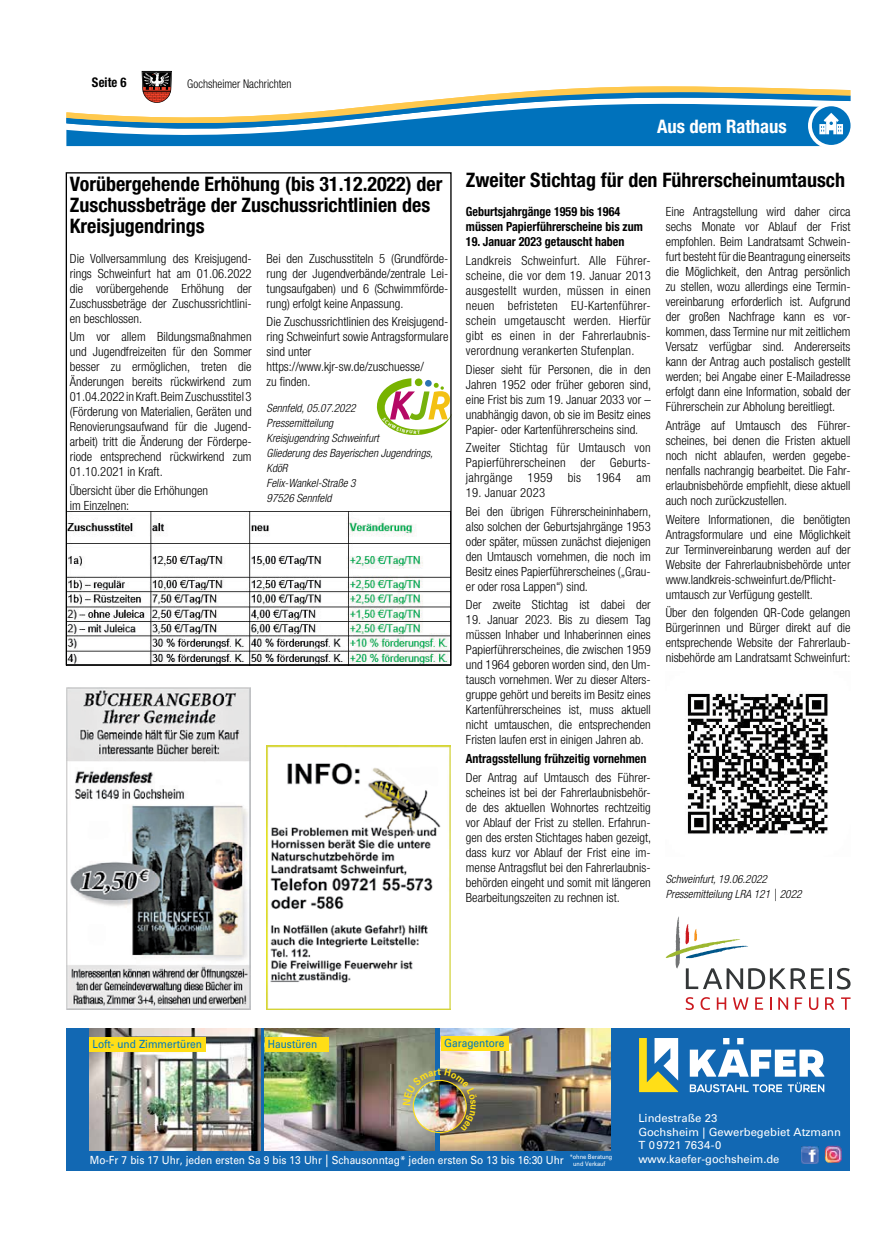
<style>
.page{position:relative;width:886px;height:1241px;background:#fff}
.page>*{position:absolute;margin:0;border:0;box-sizing:border-box;transform-origin:0 0}
.t1{font:700 condensed 20px/21.4px "Helvetica Neue LT Std";color:#000}
.t2{font:700 condensed 18.62px "Helvetica Neue LT Std";color:#fff}
.t3{font:700 condensed 13.38px "Helvetica Neue LT Std";letter-spacing:.005em;color:#000;scale:.95 1}
.t4{font:300 condensed 12.62px/15px "Helvetica Neue LT Std";color:#000;text-align:justify}
.t5{font:700 condensed 12.62px/15px "Helvetica Neue LT Std";color:#000;scale:.95 1}
.t6{font:300 condensed 12px "Helvetica Neue LT Std";color:#000;scale:.95 1}
.t7{font:italic 300 condensed 11.38px/15px "Helvetica Neue LT Std";color:#000}
.t8{font:11.25px/13.8px "Univers";color:#fff}
.t9{font:11.25px "Univers";color:#fff;scale:.9 1}
.t10{font:11.25px "Univers";color:#0077bf;scale:.9 1}
.t11{font:6.25px/7.5px "Univers";color:#fff;text-align:center;scale:.9 1}
.s1{font-size:12.5px}
</style>
<div class="page">
<svg style="left:66px;top:71px;width:784px;height:75px"></svg>
<img style="left:266px;top:745px;width:185px;height:264px">
<div style="left:66px;top:1028px;width:784px;height:122px;background:#1268b3"></div>
<svg style="left:690px;top:1038px;width:134px;height:38px"></svg>
<svg style="left:788px;top:1082px;width:36px;height:10px"></svg>
<svg style="left:690px;top:1084px;width:92px;height:8px"></svg>
<svg style="left:639px;top:1038px;width:39px;height:53px"></svg>
<img style="left:265px;top:1028px;width:170px;height:122px">
<img style="left:90px;top:1028px;width:170px;height:122px">
<img style="left:440px;top:1028px;width:171px;height:122px">
<div style="left:66px;top:1150px;width:784px;height:19px;background:#1268b3"></div>
<div style="left:89px;top:1036px;width:117px;height:14px;background:#ffde17"></div>
<div style="left:265px;top:1036px;width:63px;height:14px;background:#ffde17"></div>
<div style="left:441px;top:1035px;width:67px;height:15px;background:#ffde17"></div>
<img style="left:801px;top:1146px;width:18px;height:17px">
<img style="left:825px;top:1145px;width:17px;height:17px">
<img style="left:68px;top:511px;width:382px;height:152px">
<img style="left:687px;top:693px;width:141px;height:141px">
<img style="left:66px;top:687px;width:185px;height:322px">
<hr style="left:829px;top:968px;width:3px;height:20px;background:#333637">
<svg style="left:836px;top:967px;width:14px;height:22px"></svg>
<svg style="left:685px;top:997px;width:9px;height:12px"></svg>
<svg style="left:700px;top:997px;width:10px;height:12px"></svg>
<svg style="left:717px;top:997px;width:9px;height:12px"></svg>
<svg style="left:733px;top:997px;width:15px;height:12px"></svg>
<svg style="left:755px;top:997px;width:8px;height:12px"></svg>
<svg style="left:770px;top:997px;width:1px;height:12px"></svg>
<svg style="left:778px;top:997px;width:10px;height:12px"></svg>
<svg style="left:795px;top:997px;width:7px;height:12px"></svg>
<svg style="left:809px;top:997px;width:9px;height:12px"></svg>
<svg style="left:825px;top:997px;width:9px;height:12px"></svg>
<svg style="left:841px;top:997px;width:9px;height:12px"></svg>
<svg style="left:666px;top:916px;width:158px;height:73px"></svg>
<img style="left:403px;top:1068px;width:74px;height:63px">
<svg style="left:377px;top:378px;width:75px;height:57px"></svg>
<p class="t3" style="left:92px;top:75px;width:38px">Seite 6</p>
<p class="t6" style="left:187px;top:77px;width:111px">Gochsheimer Nachrichten</p>
<h1 class="t1" style="left:70px;top:172px;width:374px">Vorübergehende Erhöhung (bis 31.12.2022) der<br>Zuschussbeträge der Zuschussrichtlinien des<br>Kreisjugendrings</h1>
<p class="t4" style="left:70px;top:250px;width:183px">Die Vollversammlung des Kreisjugend&shy;rings Schweinfurt hat am 01.06.2022 die vorübergehende Erhöhung der Zuschussbeträge der Zuschussrichtlini&shy;en beschlossen.</p>
<p class="t4" style="left:70px;top:329px;width:183px">Um vor allem Bildungsmaßnahmen und Jugendfreizeiten für den Sommer besser zu ermöglichen, treten die Änderungen bereits rückwirkend zum 01.04.2022 in Kraft. Beim Zuschusstitel 3 (Förderung von Materialien, Geräten und Renovierungsaufwand für die Jugend&shy;arbeit) tritt die Änderung der Förderpe&shy;riode entsprechend rückwirkend zum 01.10.2021 in Kraft.</p>
<p class="t4" style="left:70px;top:482px;width:140px">Übersicht über die Erhöhungen im Einzelnen:</p>
<p class="t4" style="left:267px;top:250px;width:183px">Bei den Zuschusstiteln 5 (Grundförde&shy;rung der Jugendverbände/zentrale Lei&shy;tungsaufgaben) und 6 (Schwimmförde&shy;rung) erfolgt keine Anpassung.</p>
<p class="t4" style="left:267px;top:314px;width:183px;text-align:left">Die Zuschussrichtlinien des Kreisjugend&shy;ring Schweinfurt sowie Antragsformulare sind unter https://www.kjr-sw.de/zuschuesse/<br>zu finden.</p>
<p class="t7" style="left:267px;top:400px;width:168px">Sennfeld, 05.07.2022<br>Pressemitteilung<br>Kreisjugendring Schweinfurt<br>Gliederung des Bayerischen Jugendrings,<br>KdöR<br>Felix-Wankel-Straße 3<br>97526 Sennfeld</p>
<h2 class="t2" style="left:657px;top:115px;width:131px">Aus dem Rathaus</h2>
<h1 class="t1" style="left:466px;top:169px;width:381px">Zweiter Stichtag für den Führerscheinumtausch</h1>
<p class="t5" style="left:466px;top:204px;width:188px">Geburtsjahrgänge 1959 bis 1964 müssen Papierführerscheine bis zum</p>
<p class="t5" style="left:466px;top:234px;width:168px">19. Januar 2023 getauscht haben</p>
<p class="t4" style="left:466px;top:253px;width:186px">Landkreis Schweinfurt. Alle Führer&shy;scheine, die vor dem 19. Januar 2013 ausgestellt wurden, müssen in einen neuen befristeten EU-Kartenführer&shy;schein umgetauscht werden. Hierfür gibt es einen in der Fahrerlaubnis&shy;verordnung verankerten Stufenplan.</p>
<p class="t4" style="left:466px;top:361px;width:187px">Dieser sieht für Personen, die in den Jahren 1952 oder früher geboren sind, eine Frist bis zum 19. Januar 2033 vor – unabhängig davon, ob sie im Besitz eines Papier- oder Kartenführerscheins sind.</p>
<p class="t4" style="left:466px;top:440px;width:186px">Zweiter Stichtag für Umtausch von Papierführerscheinen der Geburts&shy;jahrgänge 1959 bis 1964 am</p>
<p class="t4" style="left:466px;top:483px;width:187px;line-height:18.5px">19. Januar 2023<br>Bei den übrigen Führerscheininhabern,</p>
<p class="t4" style="left:466px;top:518px;width:186px">also solchen der Geburtsjahrgänge 1953 oder später, müssen zunächst diejenigen den Umtausch vornehmen, die noch im Besitz eines Papierführerscheines („Grau&shy;er oder rosa Lappen“) sind.</p>
<p class="t4" style="left:466px;top:597px;width:186px">Der zweite Stichtag ist dabei der</p>
<p class="t4" style="left:466px;top:612px;width:186px">19. Januar 2023. Bis zu diesem Tag müssen Inhaber und Inhaberinnen eines Papierführerscheines, die zwischen 1959 und 1964 geboren worden sind, den Um&shy;tausch vornehmen. Wer zu dieser Alters&shy;gruppe gehört und bereits im Besitz eines Kartenführerscheines ist, muss aktuell nicht umtauschen, die entsprechenden Fristen laufen erst in einigen Jahren ab.</p>
<p class="t5" style="left:466px;top:750px;width:191px">Antragsstellung frühzeitig vornehmen</p>
<p class="t4" style="left:466px;top:769px;width:187px">Der Antrag auf Umtausch des Führer&shy;scheines ist bei der Fahrerlaubnisbehör&shy;de des aktuellen Wohnortes rechtzeitig vor Ablauf der Frist zu stellen. Erfahrun&shy;gen des ersten Stichtages haben gezeigt, dass kurz vor Ablauf der Frist eine im&shy;mense Antragsflut bei den Fahrerlaubnis&shy;behörden eingeht und somit mit längeren Bearbeitungszeiten zu rechnen ist.</p>
<p class="t4" style="left:666px;top:204px;width:186px">Eine Antragstellung wird daher circa sechs Monate vor Ablauf der Frist empfohlen. Beim Landratsamt Schwein&shy;furt besteht für die Beantragung einerseits die Möglichkeit, den Antrag persönlich zu stellen, wozu allerdings eine Termin&shy;vereinbarung erforderlich ist. Aufgrund der großen Nachfrage kann es vor&shy;kommen, dass Termine nur mit zeitlichem Versatz verfügbar sind. Andererseits kann der Antrag auch postalisch gestellt werden; bei Angabe einer E-Mailadresse erfolgt dann eine Information, sobald der Führerschein zur Abholung bereitliegt.</p>
<p class="t4" style="left:666px;top:418px;width:186px">Anträge auf Umtausch des Führer&shy;scheines, bei denen die Fristen aktuell noch nicht ablaufen, werden gegebe&shy;nenfalls nachrangig bearbeitet. Die Fahr&shy;erlaubnisbehörde empfiehlt, diese aktuell auch noch zurückzustellen.</p>
<p class="t4" style="left:666px;top:511px;width:186px;text-align:left">Weitere Informationen, die benötigten Antragsformulare und eine Möglichkeit zur Terminvereinbarung werden auf der Website der Fahrerlaubnisbehörde unter www.landkreis-schweinfurt.de/Pflicht&shy;umtausch zur Verfügung gestellt.</p>
<p class="t4" style="left:666px;top:605px;width:186px">Über den folgenden QR-Code gelangen Bürgerinnen und Bürger direkt auf die entsprechende Website der Fahrerlaub&shy;nisbehörde am Landratsamt Schweinfurt:</p>
<p class="t7" style="left:666px;top:871px;width:137px">Schweinfurt, 19.06.2022<br>Pressemitteilung LRA 121 | 2022</p>
<p class="t10" style="left:92px;top:1037px;width:123px">Loft- und Zimmertüren</p>
<p class="t10" style="left:268px;top:1037px;width:57px">Haustüren</p>
<p class="t10" style="left:444px;top:1036px;width:68px">Garagentore</p>
<p class="t11" style="left:570px;top:1152px;width:49px">*ohne Beratung und Verkauf</p>
<p class="t9" style="left:90px;top:1153px;width:528px">Mo-Fr 7 bis 17 Uhr, jeden ersten Sa 9 bis 13 Uhr <span class="s1">|</span> Schausonntag* jeden ersten So 13 bis 16:30 Uhr</p>
<p class="t8" style="left:638px;top:1110px;width:204px">Lindestraße 23<br>Gochsheim | Gewerbegebiet Atzmann<br>T 09721 7634-0 www.kaefer-gochsheim.de</p>
</div>
